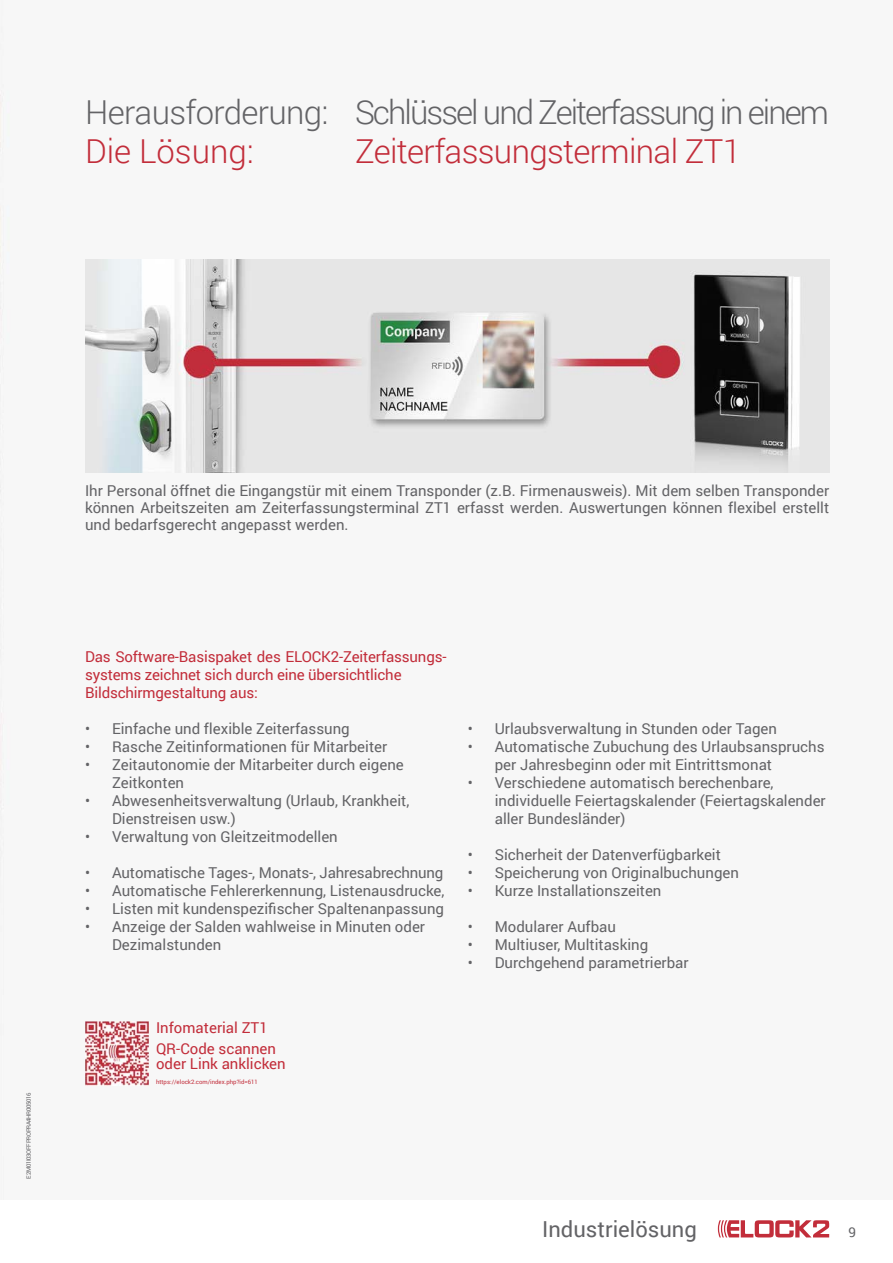
<style>
.page{position:relative;width:893px;height:1263px;background:#fff}
.page>*{position:absolute;margin:0;border:0;box-sizing:border-box;transform-origin:0 0}
.t1{font:300 33px "Roboto";letter-spacing:-.06em;color:#636366}
.t2{font:300 33px "Roboto";letter-spacing:-.02em;color:#c22d3a}
.t3{font:300 33px "Roboto";color:#c22d3a}
.t4{font:22.05px "Roboto";color:#636366}
.Text{font:15px/18px "Roboto";color:#636366}
.Absatzformat_1{font:15px/18px "Roboto";letter-spacing:-.01em;color:#c22d3a}
.t5{font:13.5px "Roboto";color:#636366}
.Absatzformat_1-2{font:6px "Roboto";color:#c22d3a}
.t6{font:6px "Roboto";letter-spacing:-.05em;color:#636366}
</style>
<div class="page">
<img style="left:85px;top:259px;width:744px;height:213px">
<svg style="left:718px;top:1220px;width:111px;height:17px"></svg>
<img style="left:85px;top:1021px;width:64px;height:64px">
<p class="t1" style="left:85px;top:89px;width:745px">Herausforderung: Schlüssel und Zeiterfassung in einem</p>
<p class="t3" style="left:85px;top:129px;width:170px">Die Lösung:</p>
<p class="t2" style="left:355px;top:129px;width:388px">Zeiterfassungsterminal ZT1</p>
<p class="t6" style="left:25px;top:1178px;width:88px;rotate:-90deg">E2M01I03OFFPROPRA4HR005016</p>
<p class="Text" style="left:85px;top:482px;width:746px;line-height:17px;text-align:justify">Ihr Personal öffnet die Eingangstür mit einem Transponder (z.B. Firmenausweis). Mit dem selben Transponder können Arbeitszeiten am Zeiterfassungsterminal ZT1 erfasst werden. Auswertungen können flexibel erstellt und bedarfsgerecht angepasst werden.</p>
<p class="Absatzformat_1" style="left:85px;top:647px;width:363px">Das Software-Basispaket des ELOCK2-Zeiterfassungs&shy;systems zeichnet sich durch eine übersichtliche</p>
<p class="Absatzformat_1" style="left:85px;top:683px;width:174px">Bildschirmgestaltung aus:</p>
<p class="Text" style="left:85px;top:719px;width:266px">• Einfache und flexible Zeiterfassung</p>
<p class="Text" style="left:85px;top:737px;width:304px">• Rasche Zeitinformationen für Mitarbeiter</p>
<p class="Text" style="left:112px;top:755px;width:293px;text-indent:-27px">• Zeitautonomie der Mitarbeiter durch eigene<br>Zeitkonten</p>
<p class="Text" style="left:112px;top:791px;width:299px;text-indent:-27px">• Abwesenheitsverwaltung (Urlaub, Krankheit,<br>Dienstreisen usw.)</p>
<p class="Text" style="left:85px;top:827px;width:254px">• Verwaltung von Gleitzeitmodellen</p>
<p class="Text" style="left:85px;top:863px;width:360px">• Automatische Tages-, Monats-, Jahresabrechnung</p>
<p class="Text" style="left:85px;top:881px;width:361px">• Automatische Fehlererkennung, Listenausdrucke,</p>
<p class="Text" style="left:85px;top:899px;width:361px">• Listen mit kundenspezifischer Spaltenanpassung</p>
<p class="Text" style="left:112px;top:917px;width:315px;text-indent:-27px">• Anzeige der Salden wahlweise in Minuten oder<br>Dezimalstunden</p>
<p class="Absatzformat_1" style="left:156px;top:1018px;width:113px">Infomaterial ZT1</p>
<p class="Absatzformat_1" style="left:156px;top:1039px;width:122px">QR-Code scannen</p>
<p class="Absatzformat_1" style="left:156px;top:1054px;width:131px">oder Link anklicken</p>
<p class="Absatzformat_1-2" style="left:156px;top:1078px;width:103px">https://elock2.com/index.php?id=611</p>
<p class="Text" style="left:468px;top:719px;width:311px">• Urlaubsverwaltung in Stunden oder Tagen</p>
<p class="Text" style="left:495px;top:737px;width:331px;text-indent:-27px">• Automatische Zubuchung des Urlaubsanspruchs per Jahresbeginn oder mit Eintrittsmonat</p>
<p class="Text" style="left:495px;top:773px;width:332px;text-indent:-27px">• Verschiedene automatisch berechenbare, individuelle Feiertagskalender (Feiertagskalender aller Bundesländer)</p>
<p class="Text" style="left:468px;top:845px;width:255px">• Sicherheit der Datenverfügbarkeit</p>
<p class="Text" style="left:468px;top:863px;width:273px">• Speicherung von Originalbuchungen</p>
<p class="Text" style="left:468px;top:881px;width:195px">• Kurze Installationszeiten</p>
<p class="Text" style="left:468px;top:917px;width:150px">• Modularer Aufbau</p>
<p class="Text" style="left:468px;top:935px;width:182px">• Multiuser, Multitasking</p>
<p class="Text" style="left:468px;top:953px;width:222px">• Durchgehend parametrierbar</p>
<h2 class="t4" style="left:542px;top:1214px;width:156px">Industrielösung</h2>
<p class="t5" style="left:848px;top:1223px;width:9px">9</p>
</div>
